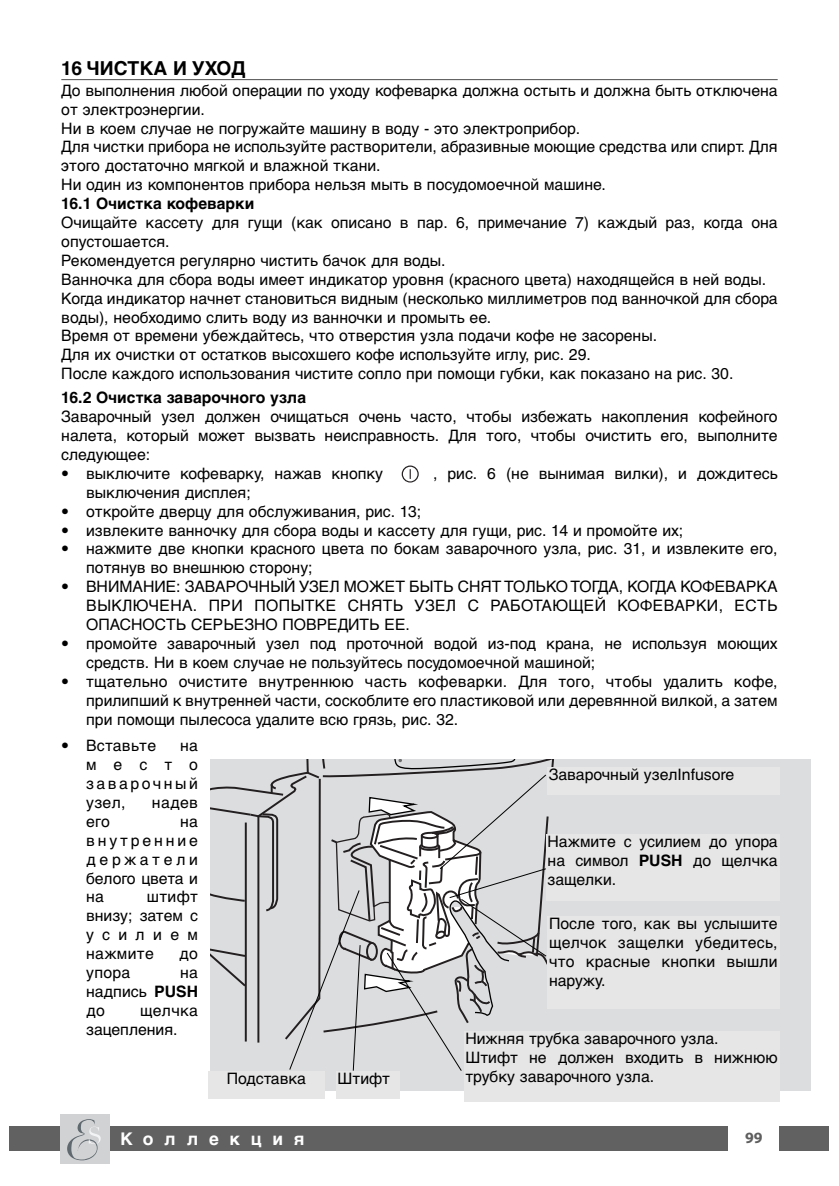
<style>
.page{position:relative;width:839px;height:1186px;background:#fff}
.page>*{position:absolute;margin:0;border:0;box-sizing:border-box;transform-origin:0 0}
.t1{font:700 19.25px "Helvetica Cyr";color:#000}
.t2{font:700 17.5px "Helvetica Cyr";letter-spacing:.61em;color:#fff}
.t3{font:15.75px/18.9px "Helvetica Cyr Upright";color:#000;text-align:justify}
.t4{font:700 15.75px "Helvetica Cyr";color:#000}
.t5{font:15.75px "Helvetica Cyr Upright";letter-spacing:.02em;color:#000}
.t6{font:700 15.75px "Myriad Pro";color:#5e5e5e}
.s1{font-family:"Helvetica Cyr";font-weight:700}
</style>
<div class="page">
<div style="left:10px;top:1126px;width:818px;height:25px;background:#616161"></div>
<div style="left:60px;top:1114px;width:50px;height:50px;background:#d1d2d4"></div>
<svg style="left:67px;top:1119px;width:34px;height:41px"></svg>
<div style="left:728px;top:1113px;width:51px;height:51px;background:#fff"></div>
<hr style="left:61px;top:79px;width:716px;height:1px;background:#4d4d4d">
<svg style="left:401px;top:465px;width:17px;height:17px"></svg>
<div style="left:210px;top:759px;width:600px;height:331px;background:#dcdddf"></div>
<div style="left:208px;top:1070px;width:116px;height:28px;background:#e6e6e6"></div>
<div style="left:336px;top:1071px;width:63px;height:28px;background:#e6e6e6"></div>
<div style="left:547px;top:767px;width:232px;height:28px;background:#e6e6e6"></div>
<div style="left:545px;top:834px;width:234px;height:67px;background:#e6e6e6"></div>
<div style="left:547px;top:916px;width:232px;height:92px;background:#e6e6e6"></div>
<div style="left:463px;top:1031px;width:316px;height:70px;background:#e6e6e6"></div>
<svg style="left:210px;top:759px;width:344px;height:312px"></svg>
<p class="t1" style="left:61px;top:61px;width:186px">16 ЧИСТКА И УХОД</p>
<p class="t3" style="left:61px;top:82px;width:717px;text-align:left">До выполнения любой операции по уходу кофеварка должна остыть и должна быть отключена от электроэнергии.<br>Ни в коем случае не погружайте машину в воду - это электроприбор.<br>Для чистки прибора не используйте растворители, абразивные моющие средства или спирт. Для этого достаточно мягкой и влажной ткани.<br>Ни один из компонентов прибора нельзя мыть в посудомоечной машине.</p>
<p class="t4" style="left:61px;top:198px;width:194px">16.1 Очистка кофеварки</p>
<p class="t3" style="left:61px;top:215px;width:717px;text-align:left">Очищайте кассету для гущи (как описано в пар. 6, примечание 7) каждый раз, когда она опустошается.<br>Рекомендуется регулярно чистить бачок для воды.<br>Ванночка для сбора воды имеет индикатор уровня (красного цвета) находящейся в ней воды.<br>Когда индикатор начнет становиться видным (несколько миллиметров под ванночкой для сбора воды), необходимо слить воду из ванночки и промыть ее.<br>Время от времени убеждайтесь, что отверстия узла подачи кофе не засорены.<br>Для их очистки от остатков высохшего кофе используйте иглу, рис. 29.<br>После каждого использования чистите сопло при помощи губки, как показано на рис. 30.</p>
<p class="t4" style="left:61px;top:392px;width:246px">16.2 Очистка заварочного узла</p>
<p class="t3" style="left:61px;top:409px;width:717px">Заварочный узел должен очищаться очень часто, чтобы избежать накопления кофейного налета, который может вызвать неисправность. Для того, чтобы очистить его, выполните следующее:</p>
<p class="t3" style="left:61px;top:465px;width:323px">• выключите кофеварку, нажав кнопку</p>
<p class="t3" style="left:433px;top:465px;width:346px">, рис. 6 (не вынимая вилки), и дождитесь</p>
<p class="t3" style="left:86px;top:484px;width:166px">выключения дисплея;</p>
<p class="t3" style="left:61px;top:503px;width:361px">• откройте дверцу для обслуживания, рис. 13;</p>
<p class="t3" style="left:61px;top:522px;width:623px">• извлеките ванночку для сбора воды и кассету для гущи, рис. 14 и промойте их;</p>
<p class="t3" style="left:86px;top:541px;width:692px;text-indent:-25px">• нажмите две кнопки красного цвета по бокам заварочного узла, рис. 31, и извлеките его, потянув во внешнюю сторону;</p>
<p class="t3" style="left:86px;top:579px;width:693px;text-indent:-25px">• ВНИМАНИЕ: ЗАВАРОЧНЫЙ УЗЕЛ МОЖЕТ БЫТЬ СНЯТ ТОЛЬКО ТОГДА, КОГДА КОФЕВАРКА ВЫКЛЮЧЕНА. ПРИ ПОПЫТКЕ СНЯТЬ УЗЕЛ С РАБОТАЮЩЕЙ КОФЕВАРКИ, ЕСТЬ ОПАСНОСТЬ СЕРЬЕЗНО ПОВРЕДИТЬ ЕЕ.</p>
<p class="t3" style="left:86px;top:635px;width:692px;text-indent:-25px">• промойте заварочный узел под проточной водой из-под крана, не используя моющих средств. Ни в коем случае не пользуйтесь посудомоечной машиной;</p>
<p class="t3" style="left:86px;top:673px;width:693px;text-indent:-25px">• тщательно очистите внутреннюю часть кофеварки. Для того, чтобы удалить кофе, прилипший к внутренней части, соскоблите его пластиковой или деревянной вилкой, а затем при помощи пылесоса удалите всю грязь, рис. 32.</p>
<p class="t5" style="left:61px;top:740px;width:96px">• Вставьте</p>
<p class="t3" style="left:86px;top:738px;width:113px;text-indent:94px">на место заварочный узел,</p>
<p class="t3" style="left:152px;top:794px;width:48px">надев</p>
<p class="t3" style="left:86px;top:813px;width:113px;text-indent:94px">на внутренние держатели белого цвета и на</p>
<p class="t3" style="left:86px;top:813px;width:25px">его</p>
<p class="t3" style="left:86px;top:889px;width:113px;text-indent:61px">штифт внизу; затем с усилием нажмите</p>
<p class="t3" style="left:179px;top:946px;width:20px">до</p>
<p class="t3" style="left:86px;top:964px;width:45px">упора</p>
<p class="t3" style="left:86px;top:964px;width:113px;text-indent:94px">на надпись <span class="s1">PUSH </span>до</p>
<p class="t3" style="left:86px;top:1002px;width:113px;text-indent:54px">щелчка зацепления.</p>
<p class="t3" style="left:227px;top:1070px;width:81px">Подставка</p>
<p class="t3" style="left:337px;top:1071px;width:54px">Штифт</p>
<p class="t3" style="left:548px;top:766px;width:187px">Заварочный узелInfusore</p>
<p class="t3" style="left:547px;top:834px;width:231px">Нажмите с усилием до упора на символ <span class="s1">PUSH</span> до щелчка защелки.</p>
<p class="t3" style="left:549px;top:915px;width:230px">После того, как вы услышите щелчок защелки убедитесь, что красные кнопки вышли наружу.</p>
<p class="t3" style="left:465px;top:1030px;width:314px;text-align:left">Нижняя трубка заварочного узла.<br>Штифт не должен входить в нижнюю трубку заварочного узла.</p>
<p class="t2" style="left:120px;top:1132px;width:186px">Koллeкция</p>
<p class="t6" style="left:745px;top:1128px;width:19px">99</p>
</div>
